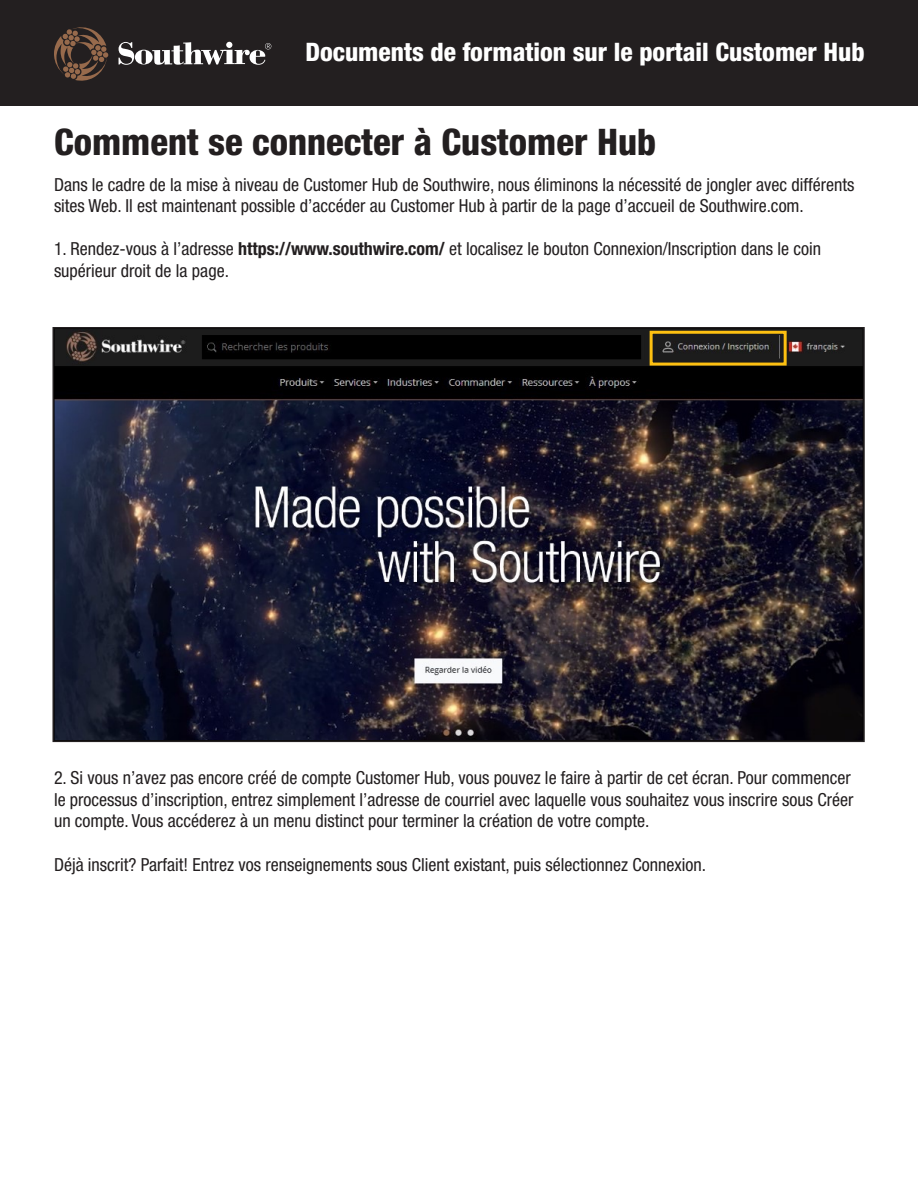
<style>
.page{position:relative;width:918px;height:1188px;background:#fff}
.page>*{position:absolute;margin:0;border:0;box-sizing:border-box;transform-origin:0 0}
.t1{font:800 condensed 36.6px "Helvetica Neue LT Pro";color:#231f20}
.t2{font:800 condensed 25.5px "Helvetica Neue LT Pro";color:#fff}
.t3{font:condensed 18px/21.6px "Helvetica Neue LT Pro";color:#231f20}
.s1{font-weight:700}
</style>
<div class="page">
<img style="left:55px;top:330px;width:807px;height:409px">
<div style="left:52px;top:327px;width:813px;height:415px;border:2px solid #231f20"></div>
<div style="left:0;top:0;width:918px;height:106px;background:#231f20"></div>
<svg style="left:119px;top:42px;width:152px;height:23px"></svg>
<svg style="left:54px;top:27px;width:55px;height:54px"></svg>
<div style="left:650px;top:331px;width:137px;height:35px;border:3px solid #fdc011"></div>
<p class="t2" style="left:305px;top:37px;width:561px">Documents de formation sur le portail Customer Hub</p>
<p class="t1" style="left:54px;top:119px;width:604px">Comment se connecter à Customer Hub</p>
<p class="t3" style="left:54px;top:173px;width:802px">Dans le cadre de la mise à niveau de Customer Hub de Southwire, nous éliminons la nécessité de jongler avec différents sites Web. Il est maintenant possible d’accéder au Customer Hub à partir de la page d’accueil de Southwire.com.</p>
<p class="t3" style="left:54px;top:238px;width:769px">1. Rendez-vous à l’adresse <span class="s1">https://www.southwire.com/</span> et localisez le bouton Connexion/Inscription dans le coin supérieur droit de la page.</p>
<p class="t3" style="left:54px;top:767px;width:801px">2. Si vous n’avez pas encore créé de compte Customer Hub, vous pouvez le faire à partir de cet écran. Pour commencer le processus d’inscription, entrez simplement l’adresse de courriel avec laquelle vous souhaitez vous inscrire sous Créer un compte. Vous accéderez à un menu distinct pour terminer la création de votre compte.</p>
<p class="t3" style="left:54px;top:853px;width:654px">Déjà inscrit? Parfait! Entrez vos renseignements sous Client existant, puis sélectionnez Connexion.</p>
</div>
